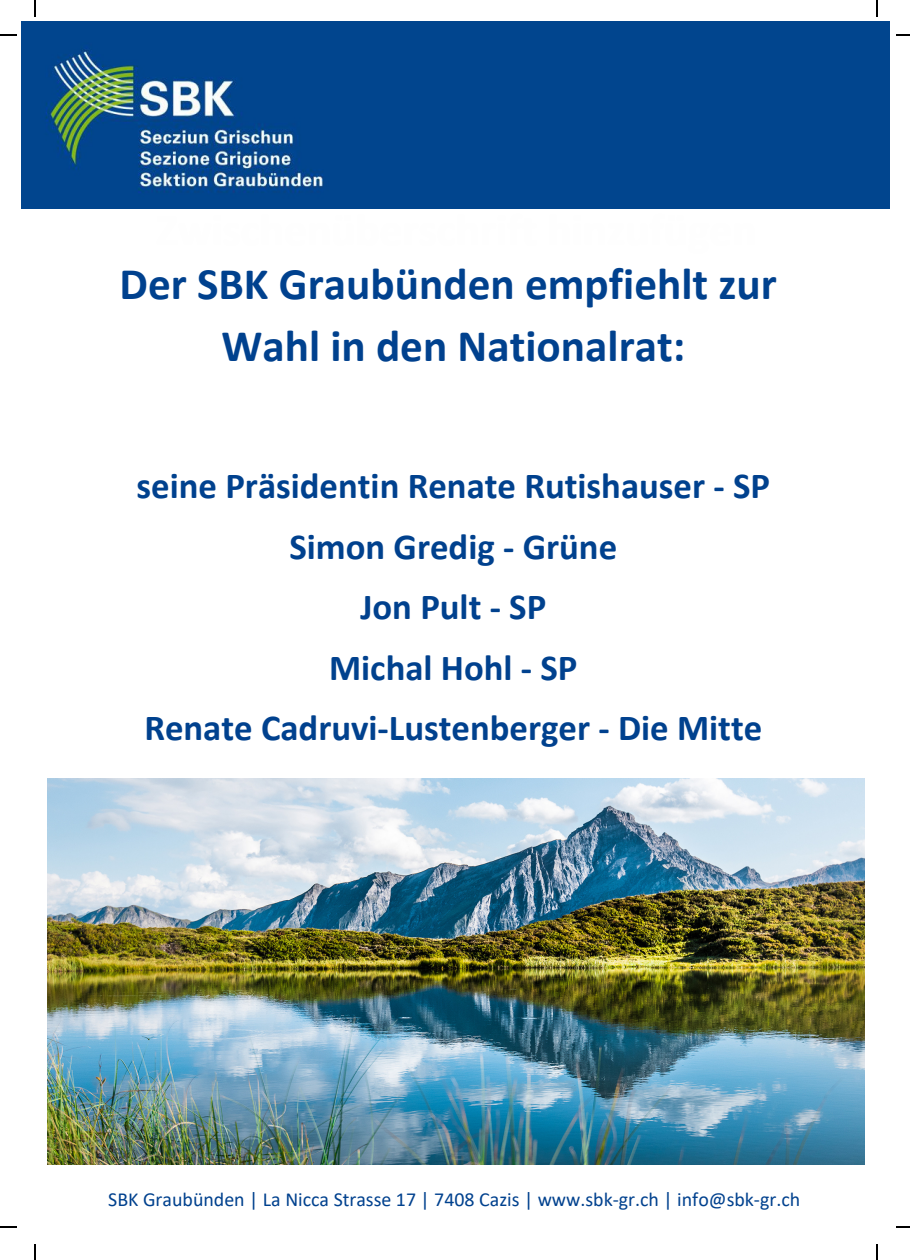
<style>
.page{position:relative;width:910px;height:1260px;background:#fff}
.page>*{position:absolute;margin:0;border:0;box-sizing:border-box;transform-origin:0 0}
.t1{font:700 45.2px "Calibri";color:#00418e}
.t2{font:700 36.8px "Calibri";color:#00418e}
.t3{font:20px "Calibri";color:#00418e}
</style>
<div class="page">
<img style="left:22px;top:22px;width:867px;height:186px">
<img style="left:47px;top:778px;width:817px;height:386px">
<svg style="left:34px;top:0;width:2px;height:16px"></svg>
<svg style="left:0;top:34px;width:16px;height:2px"></svg>
<svg style="left:876px;top:0;width:2px;height:16px"></svg>
<svg style="left:896px;top:34px;width:14px;height:2px"></svg>
<svg style="left:34px;top:1244px;width:2px;height:15px"></svg>
<svg style="left:0;top:1226px;width:16px;height:1px"></svg>
<svg style="left:876px;top:1244px;width:2px;height:15px"></svg>
<svg style="left:896px;top:1226px;width:14px;height:1px"></svg>
<p class="t1" style="left:120px;top:265px;width:658px">Der SBK Graubünden empfiehlt zur</p>
<p class="t1" style="left:221px;top:327px;width:465px">Wahl in den Nationalrat:</p>
<p class="t2" style="left:137px;top:470px;width:635px">seine Präsidentin Renate Rutishauser - SP</p>
<p class="t2" style="left:289px;top:531px;width:329px">Simon Gredig - Grüne</p>
<p class="t2" style="left:360px;top:591px;width:187px">Jon Pult - SP</p>
<p class="t2" style="left:329px;top:652px;width:250px">Michal Hohl - SP</p>
<p class="t2" style="left:144px;top:712px;width:619px">Renate Cadruvi-Lustenberger - Die Mitte</p>
<p class="t3" style="left:108px;top:1190px;width:693px">SBK Graubünden | La Nicca Strasse 17 | 7408 Cazis | www.sbk-gr.ch | info@sbk-gr.ch</p>
</div>
